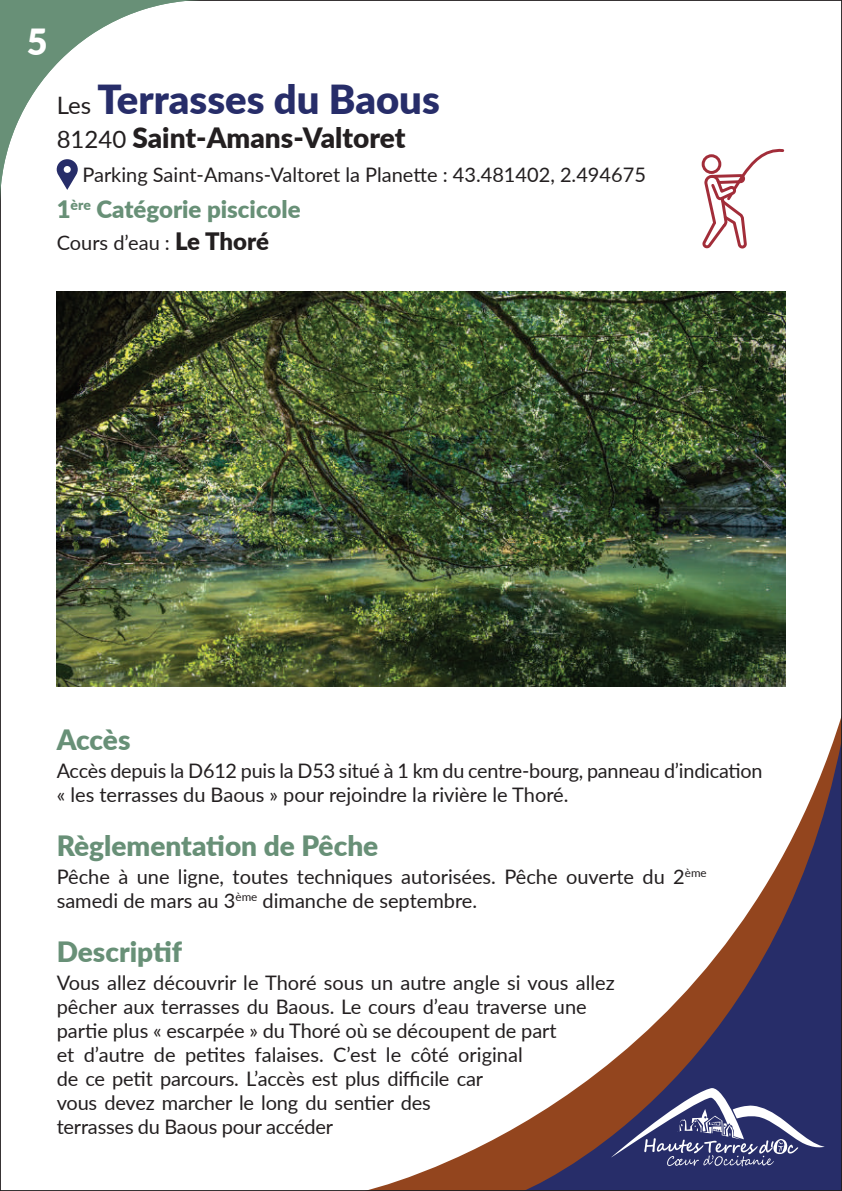
<style>
.page{position:relative;width:842px;height:1191px;background:#fff}
.page>*{position:absolute;margin:0;border:0;box-sizing:border-box;transform-origin:0 0}
.t1{font:900 40px "Lato";color:#272d69}
.t2{font:900 36px "Lato";color:#fff}
.t3{font:900 28px "Lato";color:#689077}
.t4{font:900 28px "Lato";color:#231f20}
.t5{font:900 24px "Lato";color:#689077}
.t6{font:20px/24px "Lato";color:#231f20}
.s1{font-weight:400;font-size:24px;color:#231f20}
.s2{font-weight:400;font-size:24px}
.s3{font-weight:900;font-size:24px}
</style>
<div class="page">
<svg style="left:372px;top:721px;width:468px;height:468px"></svg>
<svg style="left:523px;top:738px;width:317px;height:451px"></svg>
<svg style="left:610px;top:1087px;width:215px;height:79px;background:#57557d"></svg>
<svg style="left:0;top:0;width:206px;height:206px"></svg>
<svg style="left:57px;top:159px;width:21px;height:31px"></svg>
<img style="left:57px;top:291px;width:728px;height:395px">
<div style="left:702px;top:154px;width:19px;height:20px;border:3px solid #a22d39;border-radius:50%"></div>
<svg style="left:703px;top:148px;width:82px;height:101px"></svg>
<h2 class="t2" style="left:27px;top:14px;width:22px">5</h2>
<h1 class="t1" style="left:57px;top:69px;width:385px"><span class="s1">Les</span> Terrasses du Baous</h1>
<h3 class="t4" style="left:57px;top:116px;width:350px"><span class="s2">81240</span> Saint-Amans-Valtoret</h3>
<p class="t6" style="left:82px;top:162px;width:565px">Parking Saint-Amans-Valtoret la Planette : 43.481402, 2.494675</p>
<p class="t5" style="left:57px;top:191px;width:245px">1<sup>ère</sup> Catégorie piscicole</p>
<p class="t6" style="left:57px;top:230px;width:214px">Cours d’eau : <span class="s3">Le Thoré</span></p>
<h3 class="t3" style="left:57px;top:719px;width:75px">Accès</h3>
<p class="t6" style="left:57px;top:758px;width:707px">Accès depuis la D612 puis la D53 situé à 1 km du centre-bourg, panneau d’indication « les terrasses du Baous » pour rejoindre la rivière le Thoré.</p>
<h3 class="t3" style="left:57px;top:824px;width:323px">Règlementation de Pêche</h3>
<p class="t6" style="left:57px;top:864px;width:651px">Pêche à une ligne, toutes techniques autorisées. Pêche ouverte du 2<sup>ème </sup>samedi de mars au 3<sup>ème</sup> dimanche de septembre.</p>
<h3 class="t3" style="left:57px;top:930px;width:127px">Descriptif</h3>
<p class="t6" style="left:57px;top:969px;width:559px">Vous allez découvrir le Thoré sous un autre angle si vous allez pêcher aux terrasses du Baous. Le cours d’eau traverse une partie plus « escarpée » du Thoré où se découpent de part<br>et d’autre de petites falaises. C’est le côté original<br>de ce petit parcours. L’accès est plus difficile car<br>vous devez marcher le long du sentier des<br>terrasses du Baous pour accéder</p>
</div>
